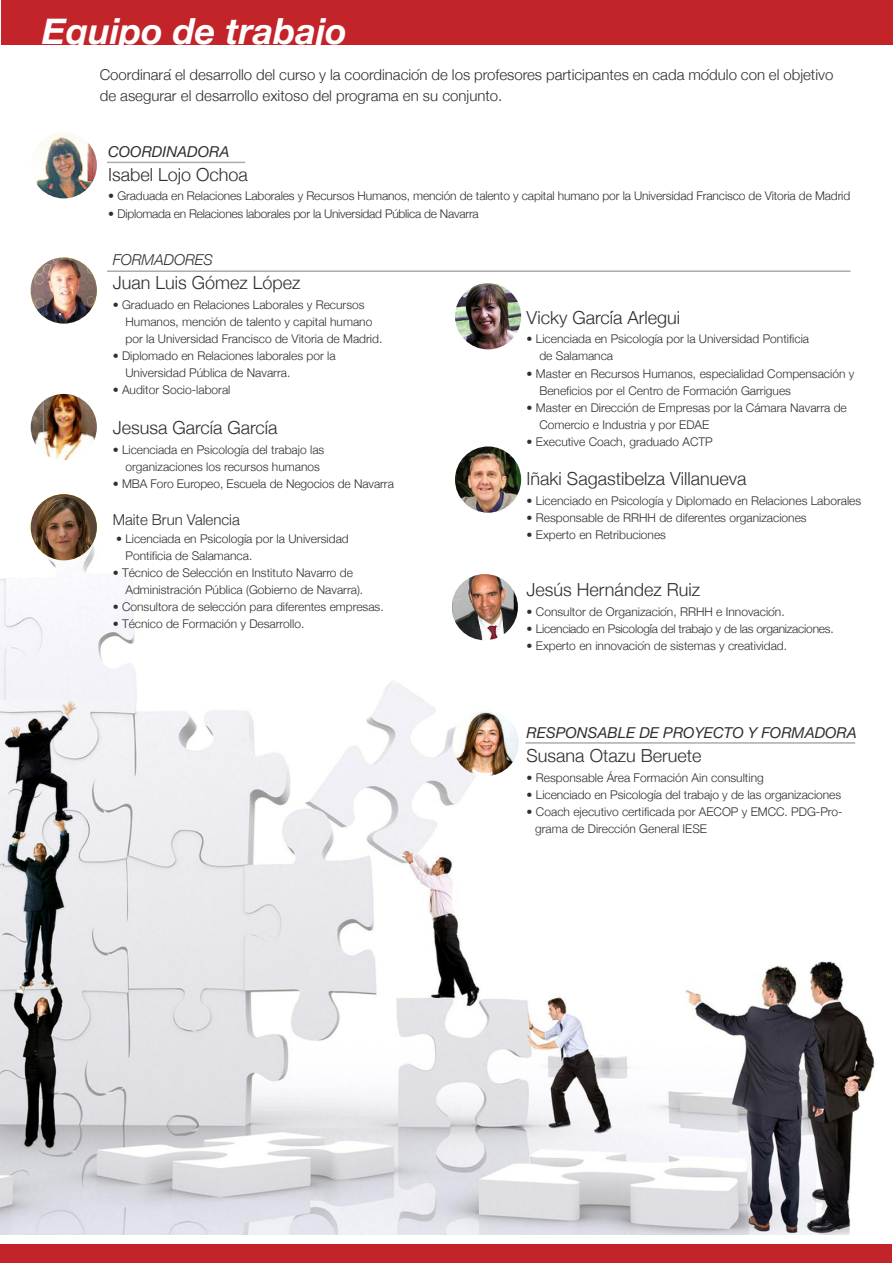
<style>
.page{position:relative;width:893px;height:1263px;background:#fff}
.page>*{position:absolute;margin:0;border:0;box-sizing:border-box;transform-origin:0 0}
.t1{font:italic 700 36px "Helvetica Neue";color:#fff}
.t2{font:300 18px "Helvetica Neue";color:#2f2f2e}
.t3{font:300 15px/21.3px "Helvetica Neue";color:#2f2f2e}
.t4{font:italic 15px "Helvetica Neue";color:#2f2f2e}
.t5{font:italic 300 15px "Helvetica Neue";color:#2f2f2e}
.t6{font:300 12px/17px "Helvetica Neue";color:#2f2f2e}
.t7{font:300 12px "Helvetica Neue";letter-spacing:-.02em;color:#2f2f2e}
</style>
<div class="page">
<img style="left:0;top:393px;width:875px;height:842px">
<img style="left:31px;top:132px;width:66px;height:66px;border-radius:50%">
<img style="left:31px;top:257px;width:66px;height:67px;border-radius:50%">
<img style="left:31px;top:394px;width:66px;height:66px;border-radius:50%">
<img style="left:31px;top:494px;width:66px;height:66px;border-radius:50%">
<img style="left:452px;top:574px;width:66px;height:66px;border-radius:50%">
<img style="left:453px;top:710px;width:66px;height:66px;border-radius:50%">
<hr style="left:107px;top:270px;width:743px;height:2px;background:#acacab">
<hr style="left:107px;top:162px;width:138px;height:1px;background:#acacab">
<hr style="left:525px;top:742px;width:330px;height:2px;background:#acacab">
<div style="left:1px;top:0;width:892px;height:45px;background:#c32429"></div>
<div style="left:0;top:1244px;width:892px;height:19px;background:#c32429"></div>
<img style="left:455px;top:283px;width:66px;height:66px;border-radius:50%">
<img style="left:455px;top:446px;width:66px;height:67px;border-radius:50%">
<h1 class="t1" style="left:42px;top:9px;width:306px">Equipo de trabajo</h1>
<p class="t3" style="left:100px;top:64px;width:735px">Coordinaráel desarrollo del curso y la coordinación de los profesores participantes en cada módulo con el objetivo de asegurar el desarrollo exitoso del programa en su conjunto.</p>
<p class="t4" style="left:108px;top:142px;width:123px">COORDINADORA</p>
<h2 class="t2" style="left:108px;top:163px;width:141px">Isabel Lojo Ochoa</h2>
<p class="t6" style="left:108px;top:187px;width:744px">• Graduada en Relaciones Laborales y Recursos Humanos, mención de talento y capital humano por la Universidad Francisco de Vitoria de Madrid</p>
<p class="t7" style="left:108px;top:206px;width:372px">• Diplomada en Relaciones laborales por la Universidad Pública de Navarra</p>
<p class="t5" style="left:113px;top:251px;width:102px">FORMADORES</p>
<h2 class="t2" style="left:113px;top:272px;width:189px">Juan Luis Gómez López</h2>
<p class="t6" style="left:125px;top:296px;width:258px;text-indent:-13px">• Graduado en Relaciones Laborales y Recursos<br>Humanos, mención de talento y capital humano por la Universidad Francisco de Vitoria de Madrid.</p>
<p class="t6" style="left:125px;top:347px;width:212px;text-indent:-13px">• Diplomado en Relaciones laborales por la<br>Universidad Pública de Navarra.</p>
<p class="t6" style="left:113px;top:381px;width:119px">• Auditor Socio-laboral</p>
<h2 class="t2" style="left:113px;top:417px;width:166px">Jesusa García García</h2>
<p class="t6" style="left:125px;top:441px;width:200px;text-indent:-13px">• Licenciada en Psicología del trabajo las organizaciones los recursos humanos</p>
<p class="t6" style="left:113px;top:475px;width:283px">• MBA Foro Europeo, Escuela de Negocios de Navarra</p>
<p class="t3" style="left:113px;top:508px;width:129px">Maite Brun Valencia</p>
<p class="t6" style="left:125px;top:530px;width:225px;text-indent:-9px">• Licenciada en Psicología por la Universidad<br>Pontificia de Salamanca.</p>
<p class="t6" style="left:125px;top:564px;width:239px;text-indent:-13px">• Técnico de Selección en Instituto Navarro de<br>Administración Pública (Gobierno de Navarra).</p>
<p class="t6" style="left:113px;top:598px;width:272px">• Consultora de selección para diferentes empresas.</p>
<p class="t6" style="left:113px;top:615px;width:193px">• Técnico de Formación y Desarrollo.</p>
<h2 class="t2" style="left:527px;top:306px;width:155px">Vicky García Arlegui</h2>
<p class="t6" style="left:539px;top:330px;width:271px;text-indent:-13px">• Licenciada en Psicología por la Universidad Pontificia de Salamanca</p>
<p class="t6" style="left:539px;top:364px;width:316px;text-indent:-13px">• Master en Recursos Humanos, especialidad Compensación y<br>Beneficios por el Centro de Formación Garrigues</p>
<p class="t6" style="left:539px;top:398px;width:309px;text-indent:-13px">• Master en Dirección de Empresas por la Cámara Navarra de<br>Comercio e Industria y por EDAE</p>
<p class="t6" style="left:527px;top:433px;width:188px">• Executive Coach, graduado ACTP</p>
<h2 class="t2" style="left:527px;top:468px;width:221px">Iñaki Sagastibelza Villanueva</h2>
<p class="t6" style="left:527px;top:492px;width:336px">• Licenciado en Psicología y Diplomado en Relaciones Laborales</p>
<p class="t6" style="left:527px;top:509px;width:282px">• Responsable de RRHH de diferentes organizaciones</p>
<p class="t6" style="left:527px;top:526px;width:141px">• Experto en Retribuciones</p>
<h2 class="t2" style="left:527px;top:579px;width:175px">Jesús Hernández Ruiz</h2>
<p class="t6" style="left:527px;top:603px;width:260px">• Consultor de Organización, RRHH e Innovación.</p>
<p class="t7" style="left:527px;top:621px;width:309px">• Licenciado en Psicologiá del trabajo y de las organizaciones.</p>
<p class="t6" style="left:527px;top:637px;width:262px">• Experto en innovación de sistemas y creatividad.</p>
<p class="t4" style="left:527px;top:723px;width:332px">RESPONSABLE DE PROYECTO Y FORMADORA</p>
<h2 class="t2" style="left:527px;top:745px;width:176px">Susana Otazu Beruete</h2>
<p class="t6" style="left:527px;top:769px;width:239px">• Responsable Área Formación Ain consulting</p>
<p class="t6" style="left:527px;top:786px;width:316px">• Licenciado en Psicología del trabajo y de las organizaciones</p>
<p class="t6" style="left:535px;top:803px;width:309px;text-indent:-9px">• Coach ejecutivo certificada por AECOP y EMCC. PDG-Pro&shy;grama de Dirección General IESE</p>
</div>
